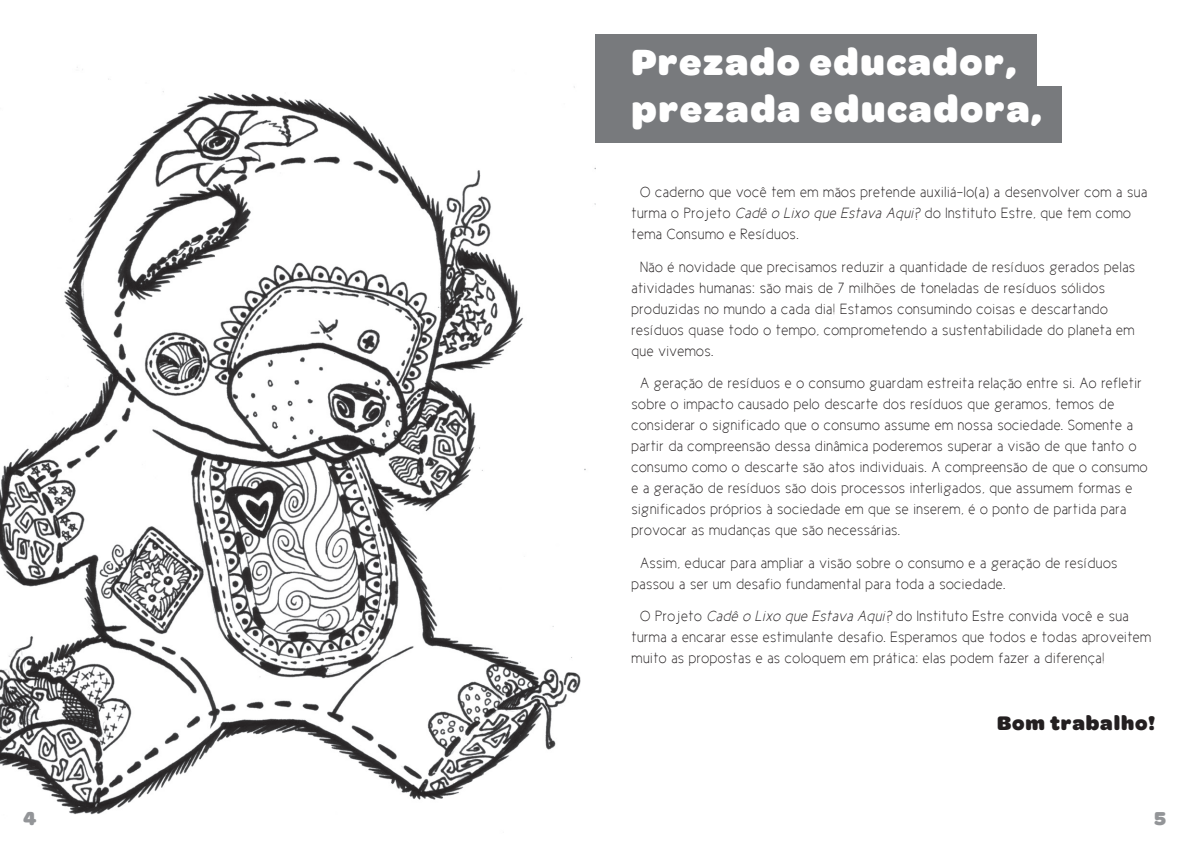
<style>
.page{position:relative;width:1191px;height:842px;background:#fff}
.page>*{position:absolute;margin:0;border:0;box-sizing:border-box;transform-origin:0 0}
.t1{font:900 39px/46.8px "Omnes";letter-spacing:.04em;color:#fff}
.t2{font:900 21px "Omnes";letter-spacing:.04em;color:#231f20}
.t3{font:900 20px "Omnes";color:#939598}
.t4{font:15px/21px "Cicle Fina";letter-spacing:.03em;color:#231f20}
.s1{font-style:italic}
</style>
<div class="page">
<div style="left:595px;top:34px;width:441px;height:57px;background:#787a7d"></div>
<div style="left:595px;top:86px;width:467px;height:57px;background:#787a7d"></div>
<img style="left:0;top:67px;width:595px;height:748px">
<h1 class="t1" style="left:631px;top:38px;width:412px">Prezado educador, prezada educadora,</h1>
<p class="t4" style="left:631px;top:182px;width:517px;text-indent:9px">O caderno que você tem em mãos pretende auxiliá-lo(a) a desenvolver com a sua turma o Projeto <span class="s1">Cadê o Lixo que Estava Aqui?</span> do Instituto Estre, que tem como tema Consumo e Resíduos.</p>
<p class="t4" style="left:631px;top:256px;width:505px;text-indent:9px">Não é novidade que precisamos reduzir a quantidade de resíduos gerados pelas atividades humanas: são mais de 7 milhões de toneladas de resíduos sólidos produzidas no mundo a cada dia! Estamos consumindo coisas e descartando resíduos quase todo o tempo, comprometendo a sustentabilidade do planeta em que vivemos.</p>
<p class="t4" style="left:631px;top:373px;width:517px;text-indent:9px">A geração de resíduos e o consumo guardam estreita relação entre si. Ao refletir sobre o impacto causado pelo descarte dos resíduos que geramos, temos de considerar o significado que o consumo assume em nossa sociedade. Somente a partir da compreensão dessa dinâmica poderemos superar a visão de que tanto o consumo como o descarte são atos individuais. A compreensão de que o consumo e a geração de resíduos são dois processos interligados, que assumem formas e significados próprios à sociedade em que se inserem, é o ponto de partida para provocar as mudanças que são necessárias.</p>
<p class="t4" style="left:631px;top:552px;width:487px;text-indent:9px">Assim, educar para ampliar a visão sobre o consumo e a geração de resíduos passou a ser um desafio fundamental para toda a sociedade.</p>
<p class="t4" style="left:631px;top:605px;width:521px;text-indent:9px">O Projeto <span class="s1">Cadê o Lixo que Estava Aqui?</span> do Instituto Estre convida você e sua turma a encarar esse estimulante desafio. Esperamos que todos e todas aproveitem muito as propostas e as coloquem em prática: elas podem fazer a diferença!</p>
<h2 class="t2" style="left:997px;top:711px;width:159px">Bom trabalho!</h2>
<h3 class="t3" style="left:23px;top:807px;width:14px">4</h3>
<h3 class="t3" style="left:1154px;top:807px;width:13px">5</h3>
</div>
